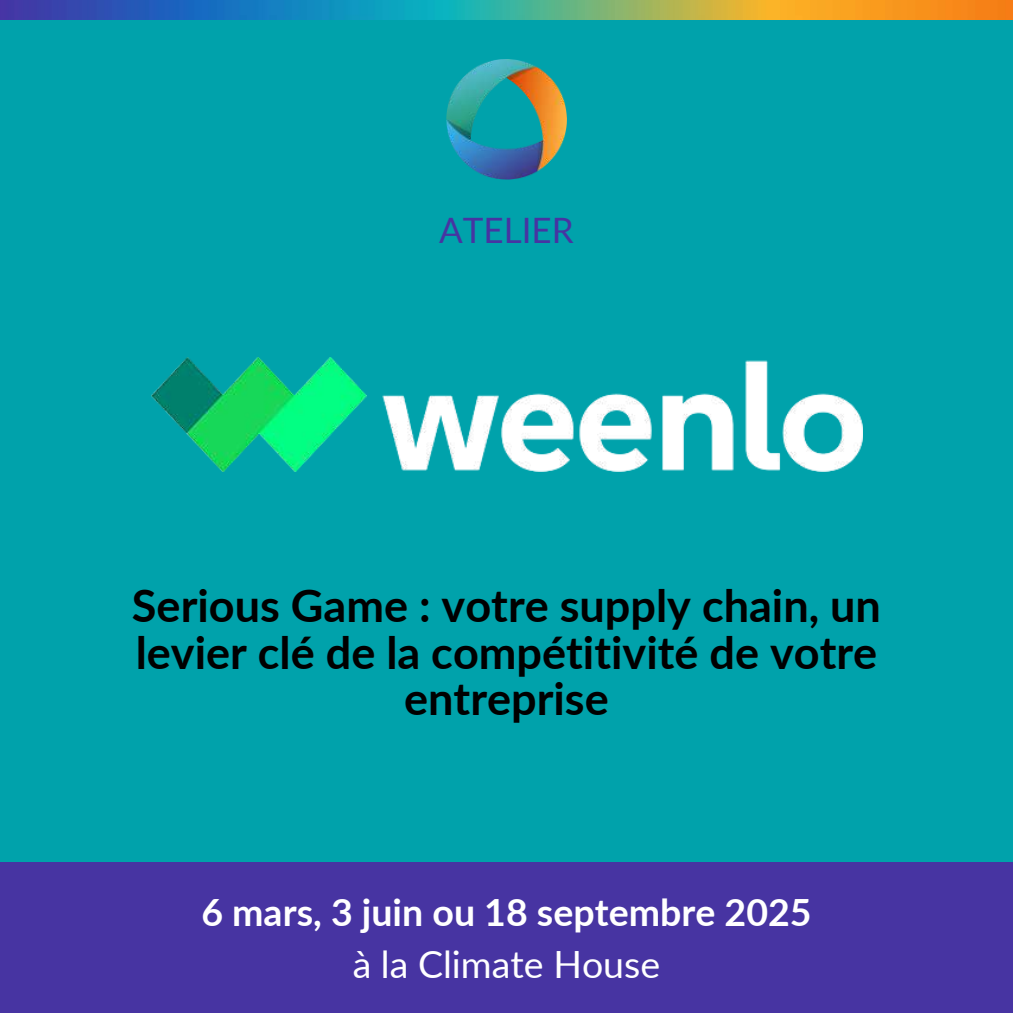
<style>
.page{position:relative;width:1013px;height:1013px;background:#fff}
.page>*{position:absolute;margin:0;border:0;box-sizing:border-box;transform-origin:0 0}
.t1{font:700 45px/46.9px "Lato";color:#000;text-align:center}
.t2{font:700 37.5px "Lato";color:#fff}
.t3{font:37.5px "Lato";color:#fff}
.t4{font:35px "Lato";color:#4734a2}
</style>
<div class="page">
<div style="left:0;top:0;width:1012px;height:1012px;background:#00a2ab"></div>
<img style="left:446px;top:60px;width:120px;height:120px">
<img style="left:0;top:0;width:1012px;height:20px">
<div style="left:0;top:862px;width:1012px;height:150px;background:#4734a2"></div>
<img style="left:151px;top:357px;width:711px;height:114px">
<p class="t4" style="left:439px;top:209px;width:136px">ATELIER</p>
<p class="t1" style="left:132px;top:581px;width:750px">Serious Game : votre supply chain, un levier clé de la compétitivité de votre entreprise</p>
<p class="t2" style="left:201px;top:888px;width:611px">6 mars, 3 juin ou 18 septembre 2025</p>
<p class="t3" style="left:353px;top:941px;width:309px">à la Climate House</p>
</div>
